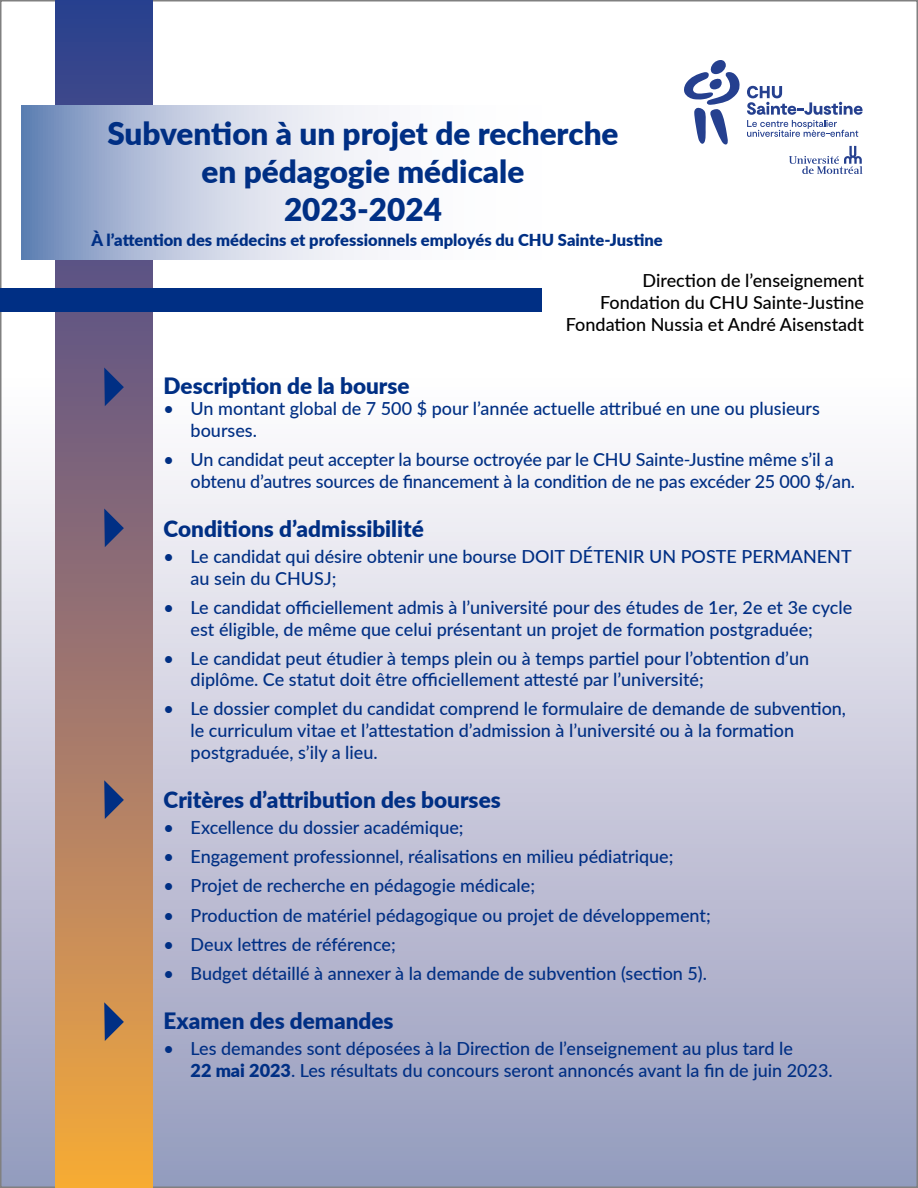
<style>
.page{position:relative;width:918px;height:1188px;background:#fff}
.page>*{position:absolute;margin:0;border:0;box-sizing:border-box;transform-origin:0 0}
.t1{font:900 31.5px/37.8px "Lato";color:#002f84;text-align:center}
.t2{font:900 22.5px "Lato";color:#002f84}
.t3{font:500 18px/21.6px "Lato";color:#002f84}
.t4{font:500 18px/21.6px "Lato";color:#000;text-align:right}
.t5{font:900 16.5px "Lato";color:#002f84}
.s1{font-weight:900}
</style>
<div class="page">
<div style="left:1px;top:1px;width:916px;height:1186px;background:linear-gradient(to bottom,#fff,#a0a3c2)"></div>
<svg style="left:56px;top:0;width:97px;height:1188px;background:#9c7669"></svg>
<svg style="left:21px;top:105px;width:684px;height:155px"></svg>
<svg style="left:747px;top:86px;width:116px;height:51px"></svg>
<svg style="left:789px;top:146px;width:74px;height:28px"></svg>
<svg style="left:684px;top:60px;width:56px;height:85px"></svg>
<div style="left:0;top:288px;width:542px;height:24px;background:#002f84"></div>
<svg style="left:104px;top:368px;width:20px;height:38px"></svg>
<svg style="left:104px;top:508px;width:20px;height:39px"></svg>
<svg style="left:104px;top:780px;width:20px;height:39px"></svg>
<svg style="left:104px;top:1002px;width:20px;height:39px"></svg>
<h1 class="t1" style="left:107px;top:114px;width:513px">Subvention à un projet de recherche en pédagogie médicale<br>2023-2024</h1>
<p class="t5" style="left:92px;top:227px;width:573px">À l’attention des médecins et professionnels employés du CHU Sainte-Justine</p>
<p class="t4" style="left:566px;top:269px;width:300px">Direction de l’enseignement<br>Fondation du CHU Sainte-Justine<br>Fondation Nussia et André Aisenstadt</p>
<p class="t2" style="left:164px;top:369px;width:248px">Description de la bourse</p>
<p class="t3" style="left:191px;top:397px;width:631px;text-indent:-27px">• Un montant global de 7 500 $ pour l’année actuelle attribué en une ou plusieurs bourses.</p>
<p class="t3" style="left:191px;top:448px;width:666px;text-indent:-27px">• Un candidat peut accepter la bourse octroyée par le CHU Sainte-Justine même s’il a obtenu d’autres sources de financement à la condition de ne pas excéder 25 000 $/an.</p>
<p class="t2" style="left:164px;top:512px;width:262px">Conditions d’admissibilité</p>
<p class="t3" style="left:191px;top:545px;width:663px;text-indent:-27px">• Le candidat qui désire obtenir une bourse DOIT DÉTENIR UN POSTE PERMANENT au sein du CHUSJ;</p>
<p class="t3" style="left:191px;top:596px;width:663px;text-indent:-27px">• Le candidat officiellement admis à l’université pour des études de 1er, 2e et 3e cycle est éligible, de même que celui présentant un projet de formation postgraduée;</p>
<p class="t3" style="left:191px;top:647px;width:620px;text-indent:-27px">• Le candidat peut étudier à temps plein ou à temps partiel pour l’obtention d’un diplôme. Ce statut doit être officiellement attesté par l’université;</p>
<p class="t3" style="left:191px;top:697px;width:657px;text-indent:-27px">• Le dossier complet du candidat comprend le formulaire de demande de subvention, le curriculum vitae et l’attestation d’admission à l’université ou à la formation postgraduée, s’ily a lieu.</p>
<p class="t2" style="left:164px;top:783px;width:339px">Critères d’attribution des bourses</p>
<p class="t3" style="left:164px;top:816px;width:302px">• Excellence du dossier académique;</p>
<p class="t3" style="left:164px;top:845px;width:511px">• Engagement professionnel, réalisations en milieu pédiatrique;</p>
<p class="t3" style="left:164px;top:874px;width:373px">• Projet de recherche en pédagogie médicale;</p>
<p class="t3" style="left:164px;top:903px;width:549px">• Production de matériel pédagogique ou projet de développement;</p>
<p class="t3" style="left:164px;top:933px;width:234px">• Deux lettres de référence;</p>
<p class="t3" style="left:164px;top:962px;width:545px">• Budget détaillé à annexer à la demande de subvention (section 5).</p>
<p class="t2" style="left:164px;top:1004px;width:232px">Examen des demandes</p>
<p class="t3" style="left:191px;top:1037px;width:644px;text-indent:-27px">• Les demandes sont déposées à la Direction de l’enseignement au plus tard le<br><span class="s1">22 mai 2023</span>. Les résultats du concours seront annoncés avant la fin de juin 2023.</p>
</div>
